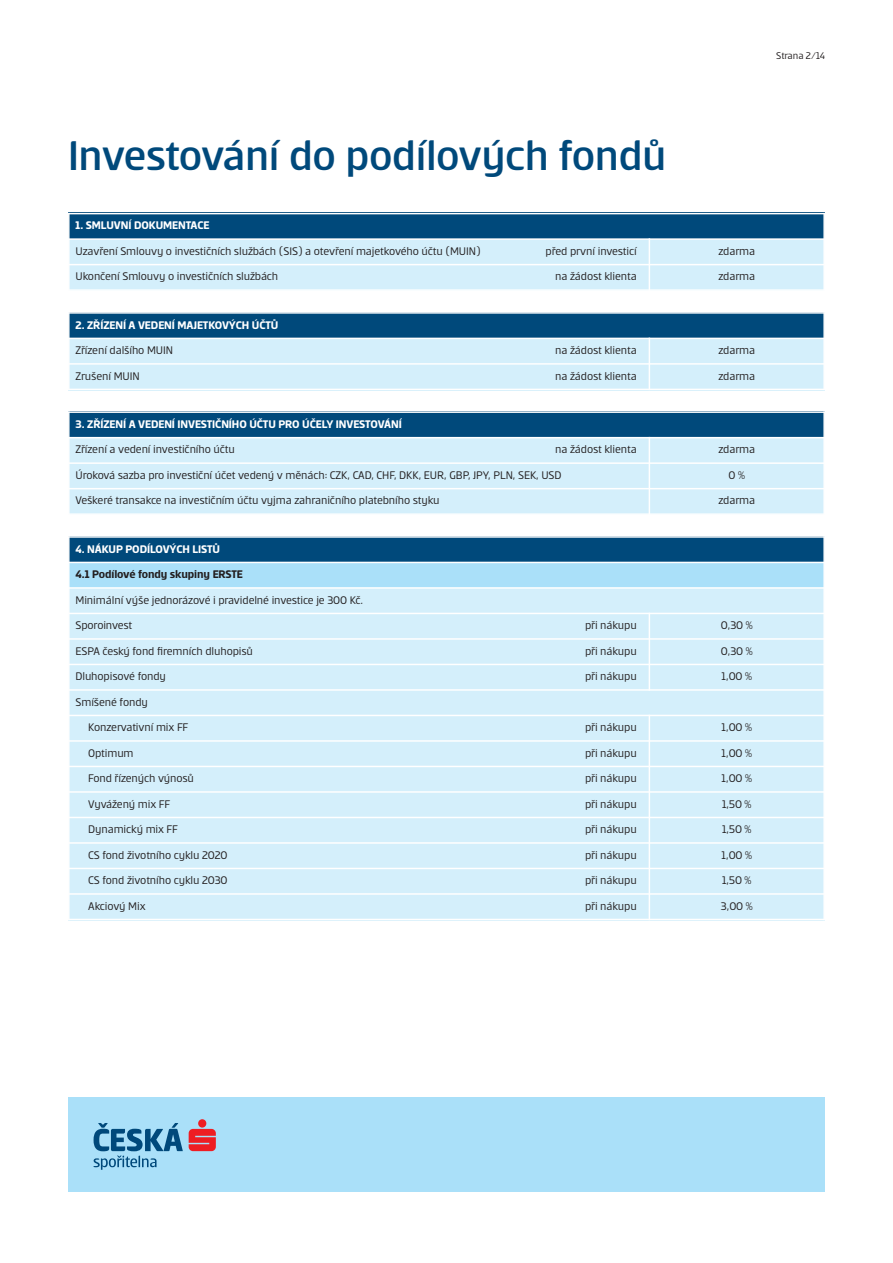
<style>
.page{position:relative;width:893px;height:1263px;background:#fff}
.page>*{position:absolute;margin:0;border:0;box-sizing:border-box;transform-origin:0 0}
.t1{font:500 45px "Erste";letter-spacing:-.01em;color:#00497b}
.t2{font:12px/25.5px "Erste";letter-spacing:-.01em;color:#231f20}
.t3{font:700 12px "Erste";letter-spacing:-.005em;color:#fff}
.t4{font:700 12px "Erste";letter-spacing:-.01em;color:#231f20}
.t5{font:10.5px "Erste";letter-spacing:-.015em;color:#231f20}
</style>
<div class="page">
<div style="left:68px;top:1097px;width:757px;height:95px;background:#aae0f9"></div>
<svg style="left:189px;top:1119px;width:27px;height:32px"></svg>
<svg style="left:94px;top:1123px;width:89px;height:47px"></svg>
<div style="left:68px;top:213px;width:756px;height:26px;background:#00497b"></div>
<div style="left:68px;top:239px;width:581px;height:26px;background:#d4effb"></div>
<div style="left:649px;top:239px;width:176px;height:26px;background:#d4effb"></div>
<div style="left:68px;top:265px;width:581px;height:26px;background:#d4effb"></div>
<div style="left:649px;top:265px;width:176px;height:26px;background:#d4effb"></div>
<hr style="left:68px;top:213px;width:2px;height:78px;background:#fff">
<hr style="left:649px;top:238px;width:1px;height:53px;background:#fff">
<hr style="left:823px;top:213px;width:2px;height:78px;background:#fff">
<hr style="left:68px;top:213px;width:757px;height:1px;background:#fff">
<hr style="left:68px;top:238px;width:757px;height:2px;background:#fff">
<hr style="left:68px;top:264px;width:757px;height:1px;background:#fff">
<hr style="left:68px;top:289px;width:757px;height:2px;background:#fff">
<div style="left:68px;top:312px;width:756px;height:26px;background:#00497b"></div>
<div style="left:68px;top:338px;width:581px;height:26px;background:#d4effb"></div>
<div style="left:649px;top:338px;width:176px;height:26px;background:#d4effb"></div>
<div style="left:68px;top:364px;width:581px;height:26px;background:#d4effb"></div>
<div style="left:649px;top:364px;width:176px;height:26px;background:#d4effb"></div>
<hr style="left:68px;top:312px;width:2px;height:78px;background:#fff">
<hr style="left:649px;top:338px;width:1px;height:52px;background:#fff">
<hr style="left:823px;top:312px;width:2px;height:78px;background:#fff">
<hr style="left:68px;top:312px;width:757px;height:2px;background:#fff">
<hr style="left:68px;top:338px;width:757px;height:1px;background:#fff">
<hr style="left:68px;top:363px;width:757px;height:2px;background:#fff">
<hr style="left:68px;top:389px;width:757px;height:1px;background:#fff">
<div style="left:68px;top:411px;width:756px;height:27px;background:#00497b"></div>
<div style="left:68px;top:438px;width:581px;height:25px;background:#d4effb"></div>
<div style="left:649px;top:438px;width:176px;height:25px;background:#d4effb"></div>
<div style="left:68px;top:463px;width:581px;height:26px;background:#d4effb"></div>
<div style="left:649px;top:463px;width:176px;height:26px;background:#d4effb"></div>
<div style="left:68px;top:489px;width:581px;height:26px;background:#d4effb"></div>
<div style="left:649px;top:489px;width:176px;height:26px;background:#d4effb"></div>
<hr style="left:68px;top:411px;width:2px;height:104px;background:#fff">
<hr style="left:649px;top:437px;width:1px;height:78px;background:#fff">
<hr style="left:823px;top:411px;width:2px;height:104px;background:#fff">
<hr style="left:68px;top:411px;width:757px;height:2px;background:#fff">
<hr style="left:68px;top:437px;width:757px;height:1px;background:#fff">
<hr style="left:68px;top:462px;width:757px;height:2px;background:#fff">
<hr style="left:68px;top:488px;width:757px;height:1px;background:#fff">
<hr style="left:68px;top:513px;width:757px;height:2px;background:#fff">
<div style="left:68px;top:536px;width:756px;height:26px;background:#00497b"></div>
<div style="left:68px;top:562px;width:756px;height:26px;background:#aae0f9"></div>
<div style="left:68px;top:588px;width:756px;height:25px;background:#d4effb"></div>
<div style="left:68px;top:613px;width:581px;height:26px;background:#d4effb"></div>
<div style="left:649px;top:613px;width:176px;height:26px;background:#d4effb"></div>
<div style="left:68px;top:639px;width:581px;height:25px;background:#d4effb"></div>
<div style="left:649px;top:639px;width:176px;height:25px;background:#d4effb"></div>
<div style="left:68px;top:664px;width:581px;height:26px;background:#d4effb"></div>
<div style="left:649px;top:664px;width:176px;height:26px;background:#d4effb"></div>
<div style="left:68px;top:690px;width:756px;height:25px;background:#d4effb"></div>
<div style="left:68px;top:715px;width:581px;height:26px;background:#d4effb"></div>
<div style="left:649px;top:715px;width:176px;height:26px;background:#d4effb"></div>
<div style="left:68px;top:741px;width:581px;height:25px;background:#d4effb"></div>
<div style="left:649px;top:741px;width:176px;height:25px;background:#d4effb"></div>
<div style="left:68px;top:766px;width:581px;height:26px;background:#d4effb"></div>
<div style="left:649px;top:766px;width:176px;height:26px;background:#d4effb"></div>
<div style="left:68px;top:792px;width:581px;height:25px;background:#d4effb"></div>
<div style="left:649px;top:792px;width:176px;height:25px;background:#d4effb"></div>
<div style="left:68px;top:817px;width:581px;height:26px;background:#d4effb"></div>
<div style="left:649px;top:817px;width:176px;height:26px;background:#d4effb"></div>
<div style="left:68px;top:843px;width:581px;height:25px;background:#d4effb"></div>
<div style="left:649px;top:843px;width:176px;height:25px;background:#d4effb"></div>
<div style="left:68px;top:868px;width:581px;height:26px;background:#d4effb"></div>
<div style="left:649px;top:868px;width:176px;height:26px;background:#d4effb"></div>
<div style="left:68px;top:894px;width:581px;height:26px;background:#d4effb"></div>
<div style="left:649px;top:894px;width:176px;height:26px;background:#d4effb"></div>
<hr style="left:68px;top:536px;width:2px;height:384px;background:#fff">
<hr style="left:649px;top:613px;width:1px;height:78px;background:#fff">
<hr style="left:649px;top:715px;width:1px;height:205px;background:#fff">
<hr style="left:823px;top:536px;width:2px;height:384px;background:#fff">
<hr style="left:68px;top:536px;width:757px;height:2px;background:#fff">
<hr style="left:68px;top:562px;width:757px;height:1px;background:#fff">
<hr style="left:68px;top:587px;width:757px;height:2px;background:#fff">
<hr style="left:68px;top:613px;width:757px;height:1px;background:#fff">
<hr style="left:68px;top:638px;width:757px;height:2px;background:#fff">
<hr style="left:68px;top:664px;width:757px;height:1px;background:#fff">
<hr style="left:68px;top:689px;width:757px;height:2px;background:#fff">
<hr style="left:68px;top:715px;width:757px;height:1px;background:#fff">
<hr style="left:68px;top:740px;width:757px;height:2px;background:#fff">
<hr style="left:68px;top:766px;width:757px;height:1px;background:#fff">
<hr style="left:68px;top:791px;width:757px;height:2px;background:#fff">
<hr style="left:68px;top:817px;width:757px;height:1px;background:#fff">
<hr style="left:68px;top:842px;width:757px;height:2px;background:#fff">
<hr style="left:68px;top:868px;width:757px;height:1px;background:#fff">
<hr style="left:68px;top:893px;width:757px;height:2px;background:#fff">
<hr style="left:68px;top:919px;width:757px;height:1px;background:#fff">
<p class="t5" style="left:776px;top:49px;width:50px">Strana 2/14</p>
<h1 class="t1" style="left:68px;top:128px;width:600px">Investování do podílových fondů</h1>
<p class="t3" style="left:76px;top:218px;width:135px">1. SMLUVNÍ DOKUMENTACE</p>
<p class="t2" style="left:76px;top:238px;width:407px">Uzavření Smlouvy o investičních službách (SIS) a otevření majetkového účtu (MUIN)</p>
<p class="t2" style="left:546px;top:238px;width:93px">před první investicí</p>
<p class="t2" style="left:718px;top:238px;width:38px">zdarma</p>
<p class="t2" style="left:76px;top:263px;width:204px">Ukončení Smlouvy o investičních službách</p>
<p class="t2" style="left:555px;top:263px;width:83px">na žádost klienta</p>
<p class="t2" style="left:718px;top:263px;width:38px">zdarma</p>
<p class="t3" style="left:76px;top:317px;width:204px">2. ZŘÍZENÍ A VEDENÍ MAJETKOVÝCH ÚČTŮ</p>
<p class="t2" style="left:76px;top:337px;width:99px">Zřízení dalšího MUIN</p>
<p class="t2" style="left:555px;top:337px;width:83px">na žádost klienta</p>
<p class="t2" style="left:718px;top:337px;width:38px">zdarma</p>
<p class="t2" style="left:76px;top:363px;width:66px">Zrušení MUIN</p>
<p class="t2" style="left:555px;top:363px;width:83px">na žádost klienta</p>
<p class="t2" style="left:718px;top:363px;width:38px">zdarma</p>
<p class="t3" style="left:76px;top:417px;width:328px">3. ZŘÍZENÍ A VEDENÍ INVESTIČNÍHO ÚČTU PRO ÚČELY INVESTOVÁNÍ</p>
<p class="t2" style="left:76px;top:436px;width:161px">Zřízení a vedení investičního účtu</p>
<p class="t2" style="left:555px;top:436px;width:83px">na žádost klienta</p>
<p class="t2" style="left:718px;top:436px;width:38px">zdarma</p>
<p class="t2" style="left:76px;top:462px;width:487px">Úroková sazba pro investiční účet vedený v měnách: CZK, CAD, CHF, DKK, EUR, GBP, JPY, PLN, SEK, USD</p>
<p class="t2" style="left:728px;top:462px;width:18px">0%</p>
<p class="t2" style="left:76px;top:487px;width:366px">Veškeré transakce na investičním účtu vyjma zahraničního platebního styku</p>
<p class="t2" style="left:718px;top:487px;width:38px">zdarma</p>
<p class="t3" style="left:76px;top:541px;width:146px">4. NÁKUP PODÍLOVÝCH LISTŮ</p>
<p class="t4" style="left:76px;top:567px;width:169px">4.1 PODÍLOVÉ FONDY SKUPINY ERSTE</p>
<p class="t2" style="left:76px;top:587px;width:289px">Minimální výše jednorázové i pravidelné investice je 300 Kč.<br>Sporoinvest</p>
<p class="t2" style="left:585px;top:612px;width:53px">při nákupu</p>
<p class="t2" style="left:721px;top:612px;width:33px">0,30 %</p>
<p class="t2" style="left:76px;top:638px;width:179px">ESPA český fond firemních dluhopisů</p>
<p class="t2" style="left:585px;top:638px;width:53px">při nákupu</p>
<p class="t2" style="left:721px;top:638px;width:33px">0,30 %</p>
<p class="t2" style="left:76px;top:663px;width:92px">Dluhopisové fondy</p>
<p class="t2" style="left:585px;top:663px;width:53px">při nákupu</p>
<p class="t2" style="left:721px;top:663px;width:32px">1,00 %</p>
<p class="t2" style="left:88px;top:689px;width:101px;text-indent:-13px">Smíšené fondy<br>Konzervativní mix FF</p>
<p class="t2" style="left:585px;top:714px;width:53px">při nákupu</p>
<p class="t2" style="left:721px;top:714px;width:32px">1,00 %</p>
<p class="t2" style="left:88px;top:740px;width:47px">Optimum</p>
<p class="t2" style="left:585px;top:740px;width:53px">při nákupu</p>
<p class="t2" style="left:721px;top:740px;width:32px">1,00 %</p>
<p class="t2" style="left:88px;top:765px;width:107px">Fond řízených výnosů</p>
<p class="t2" style="left:585px;top:765px;width:53px">při nákupu</p>
<p class="t2" style="left:721px;top:765px;width:32px">1,00 %</p>
<p class="t2" style="left:88px;top:791px;width:83px">Vyvážený mix FF</p>
<p class="t2" style="left:585px;top:791px;width:53px">při nákupu</p>
<p class="t2" style="left:722px;top:791px;width:31px">1,50 %</p>
<p class="t2" style="left:88px;top:816px;width:91px">Dynamický mix FF</p>
<p class="t2" style="left:585px;top:816px;width:53px">při nákupu</p>
<p class="t2" style="left:722px;top:816px;width:31px">1,50 %</p>
<p class="t2" style="left:88px;top:842px;width:141px">CS fond životního cyklu 2020</p>
<p class="t2" style="left:585px;top:842px;width:53px">při nákupu</p>
<p class="t2" style="left:721px;top:842px;width:32px">1,00 %</p>
<p class="t2" style="left:88px;top:867px;width:141px">CS fond životního cyklu 2030</p>
<p class="t2" style="left:585px;top:867px;width:53px">při nákupu</p>
<p class="t2" style="left:722px;top:867px;width:31px">1,50 %</p>
<p class="t2" style="left:88px;top:893px;width:59px">Akciový Mix</p>
<p class="t2" style="left:585px;top:893px;width:53px">při nákupu</p>
<p class="t2" style="left:721px;top:893px;width:33px">3,00 %</p>
</div>
